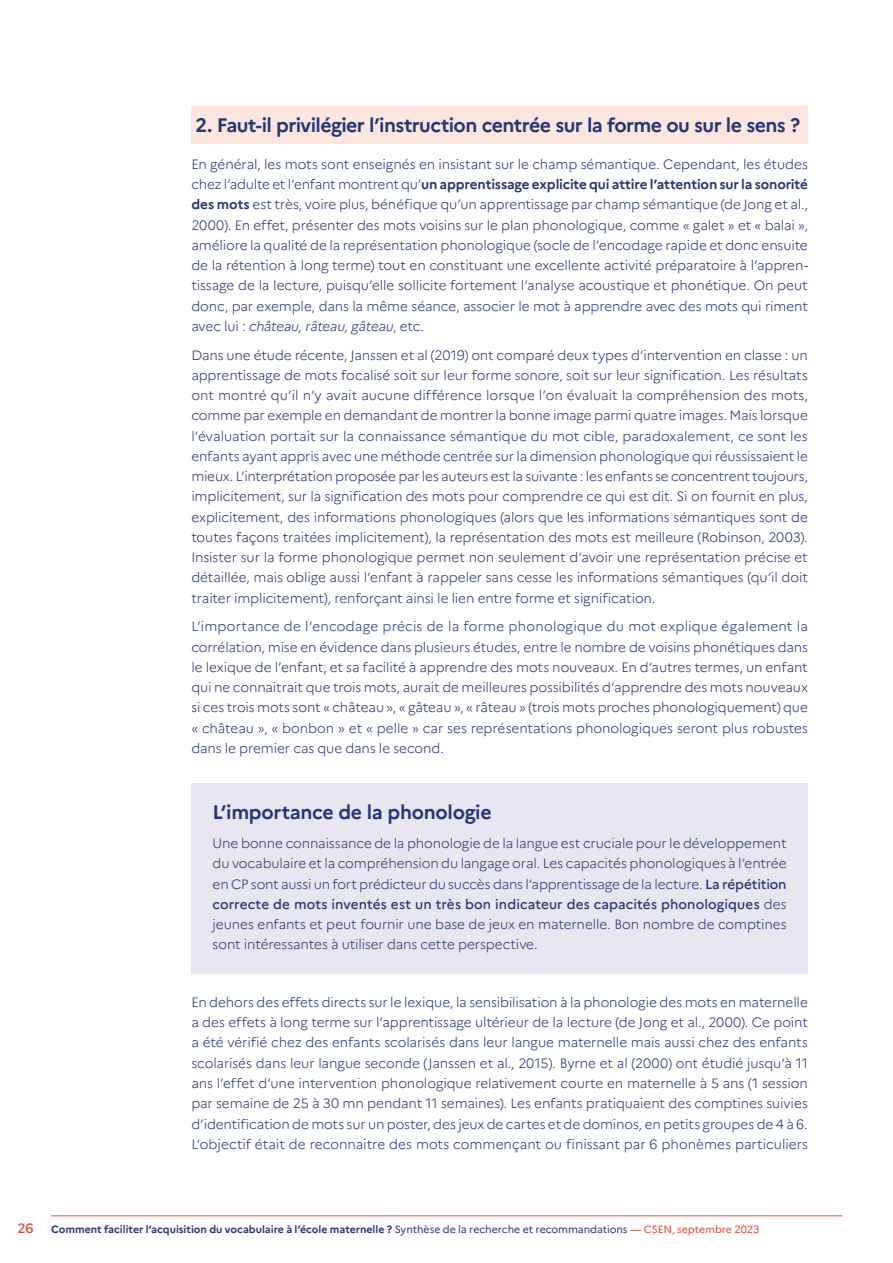
<style>
.page{position:relative;width:893px;height:1263px;background:#fff}
.page>*{position:absolute;margin:0;border:0;box-sizing:border-box;transform-origin:0 0}
.t1{font:700 19.5px "Marianne";letter-spacing:-.03em;color:#273475}
.t2{font:300 13.5px/20.2px "Marianne";letter-spacing:-.005em;color:#273475;text-align:justify}
.t3{font:500 13.5px "Marianne";color:#dd4d37}
.t4{font:700 10.5px "Marianne";color:#273475}
.s1{font-weight:700}
.s2{font-style:italic}
.s3{font-weight:500}
.s4{font-weight:400}
.s5{font-weight:400;color:#dd4d37}
</style>
<div class="page">
<hr style="left:51px;top:1215px;width:791px;height:1px;background:#dd4d37">
<div style="left:191px;top:106px;width:617px;height:38px;background:#fbe7df"></div>
<div style="left:191px;top:783px;width:617px;height:62px;background:#e8e6f1"></div>
<div style="left:191px;top:817px;width:617px;height:157px;background:#e8e6f1"></div>
<h1 class="t1" style="left:196px;top:113px;width:606px">2. Faut-il privilégier l’instruction centrée sur la forme ou sur le sens ?</h1>
<p class="t2" style="left:191px;top:154px;width:618px">En général, les mots sont enseignés en insistant sur le champ sémantique. Cependant, les études chez l’adulte et l’enfant montrent qu’<span class="s1">un apprentissage explicite qui attire l’attention sur la sonorité des mots</span> est très, voire plus, bénéfique qu’un apprentissage par champ sémantique (de Jong et al., 2000). En effet, présenter des mots voisins sur le plan phonologique, comme « galet » et « balai », améliore la qualité de la représentation phonologique (socle de l’encodage rapide et donc ensuite de la rétention à long terme) tout en constituant une excellente activité préparatoire à l’appren&shy;tissage de la lecture, puisqu’elle sollicite fortement l’analyse acoustique et phonétique. On peut donc, par exemple, dans la même séance, associer le mot à apprendre avec des mots qui riment avec lui : <span class="s2">château, râteau, gâteau</span>, etc.</p>
<p class="t2" style="left:191px;top:345px;width:618px">Dans une étude récente, Janssen et al (2019) ont comparé deux types d’intervention en classe : un apprentissage de mots focalisé soit sur leur forme sonore, soit sur leur signification. Les résultats ont montré qu’il n’y avait aucune différence lorsque l’on évaluait la compréhension des mots, comme par exemple en demandant de montrer la bonne image parmi quatre images. Mais lorsque l’évaluation portait sur la connaissance sémantique du mot cible, paradoxalement, ce sont les enfants ayant appris avec une méthode centrée sur la dimension phonologique qui réussissaient le mieux. L’interprétation proposée par les auteurs est la suivante : les enfants se concentrent toujours, implicitement, sur la signification des mots pour comprendre ce qui est dit. Si on fournit en plus, explicitement, des informations phonologiques (alors que les informations sémantiques sont de toutes façons traitées implicitement), la représentation des mots est meilleure (Robinson, 2003).<br>Insister sur la forme phonologique permet non seulement d’avoir une représentation précise et détaillée, mais oblige aussi l’enfant à rappeler sans cesse les informations sémantiques (qu’il doit traiter implicitement), renforçant ainsi le lien entre forme et signification.</p>
<p class="t2" style="left:191px;top:616px;width:618px">L’importance de l’encodage précis de la forme phonologique du mot explique également la corrélation, mise en évidence dans plusieurs études, entre le nombre de voisins phonétiques dans le lexique de l’enfant, et sa facilité à apprendre des mots nouveaux. En d’autres termes, un enfant qui ne connaitrait que trois mots, aurait de meilleures possibilités d’apprendre des mots nouveaux si ces trois mots sont « château », « gâteau », « râteau » (trois mots proches phonologiquement) que « château », « bonbon » et « pelle » car ses représentations phonologiques seront plus robustes dans le premier cas que dans le second.</p>
<h1 class="t1" style="left:213px;top:801px;width:281px">L’importance de la phonologie</h1>
<p class="t2" style="left:213px;top:833px;width:576px">Une bonne connaissance de la phonologie de la langue est cruciale pour le développement du vocabulaire et la compréhension du langage oral. Les capacités phonologiques à l’entrée en CP sont aussi un fort prédicteur du succès dans l’apprentissage de la lecture. <span class="s3">La répétition correcte de mots inventés est un très bon indicateur des capacités phonologiques</span> des jeunes enfants et peut fournir une base de jeux en maternelle. Bon nombre de comptines sont intéressantes à utiliser dans cette perspective.</p>
<p class="t2" style="left:191px;top:992px;width:618px">En dehors des effets directs sur le lexique, la sensibilisation à la phonologie des mots en maternelle a des effets à long terme sur l’apprentissage ultérieur de la lecture (de Jong et al., 2000). Ce point a été vérifié chez des enfants scolarisés dans leur langue maternelle mais aussi chez des enfants scolarisés dans leur langue seconde (Janssen et al., 2015). Byrne et al (2000) ont étudié jusqu’à 11 ans l’effet d’une intervention phonologique relativement courte en maternelle à 5 ans (1 session par semaine de 25 à 30 mn pendant 11 semaines). Les enfants pratiquaient des comptines suivies d’identification de mots sur un poster, des jeux de cartes et de dominos, en petits groupes de 4 à 6.<br>L’objectif était de reconnaitre des mots commençant ou finissant par 6 phonèmes particuliers</p>
<p class="t3" style="left:17px;top:1220px;width:18px">26</p>
<p class="t4" style="left:51px;top:1223px;width:710px">Comment faciliter l’acquisition du vocabulaire à l’école maternelle ? <span class="s4">Synthèse de la recherche et recommandations</span> <span class="s5">— CSEN, septembre 2023</span></p>
</div>
